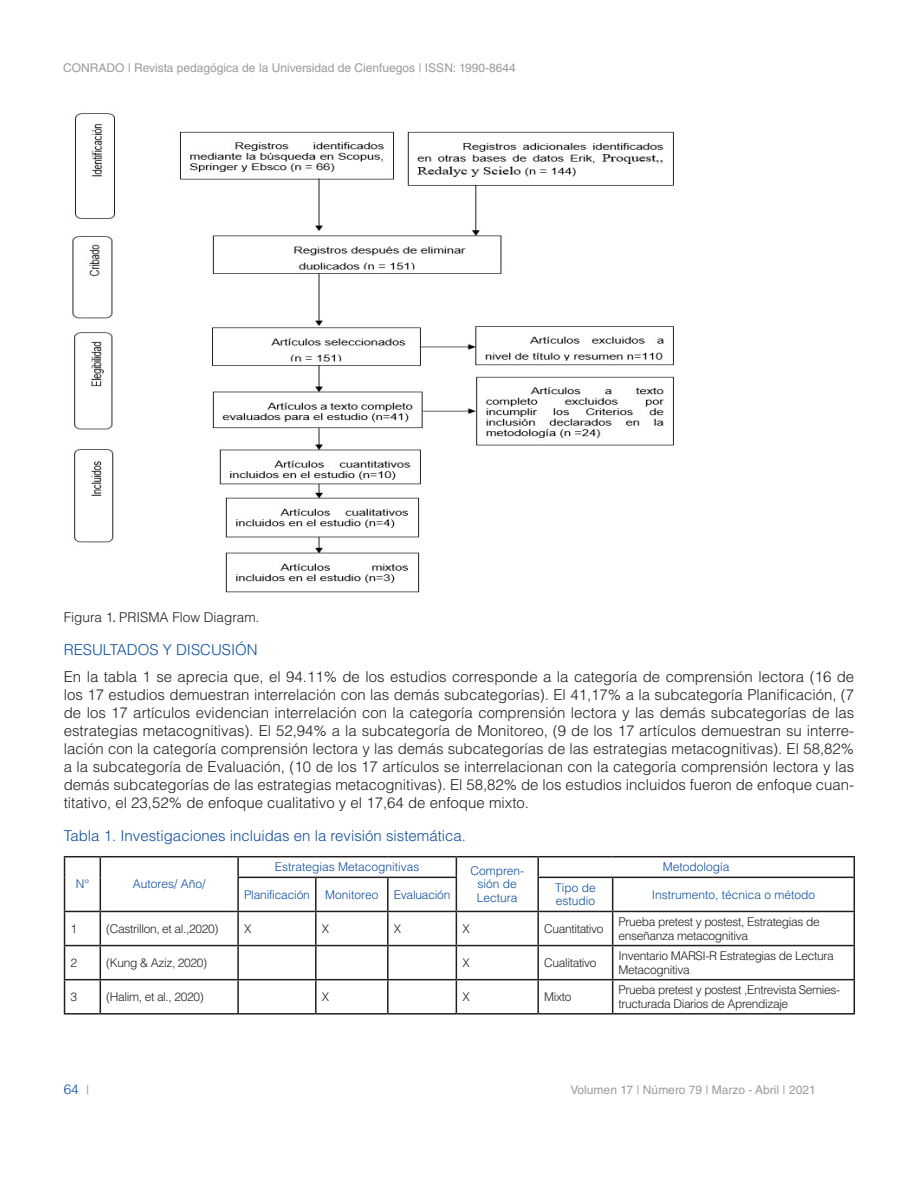
<style>
.page{position:relative;width:918px;height:1188px;background:#fff}
.page>*{position:absolute;margin:0;border:0;box-sizing:border-box;transform-origin:0 0}
.TEXTO{font:300 15px/18px "Helvetica LT Std";color:#231f20;text-align:justify}
.TITULOS_AZUL{font:300 15px "Helvetica LT Std";color:#0d4da1}
.pie_de_foto{font:300 13.5px "Helvetica LT Std";color:#231f20}
.t1{font:300 13.5px "Helvetica LT Std";color:#0d4da1}
.textos_tabla{font:300 12px/13.5px "Helvetica LT Std";letter-spacing:-.03em;color:#231f20}
.textos_tabla_-_Títul{font:300 12px/13.5px "Helvetica LT Std";color:#0d4da1;text-align:center}
.t2{font:12px "Helvetica LT Std";color:#999b9e}
.textos_tabla_-_Títul-2{font:300 12px "Helvetica LT Std";letter-spacing:-.02em;color:#0d4da1}
.s1{font-weight:400;font-style:italic}
.s2{font-weight:400;font-size:12px;color:#999b9e}
</style>
<div class="page">
<img style="left:72px;top:113px;width:602px;height:480px">
<hr style="left:64px;top:856px;width:36px;height:1px;background:#231f20">
<svg style="left:64px;top:857px;width:1px;height:20px"></svg>
<hr style="left:100px;top:856px;width:138px;height:1px;background:#231f20">
<svg style="left:100px;top:857px;width:1px;height:20px"></svg>
<hr style="left:238px;top:856px;width:78px;height:1px;background:#231f20">
<hr style="left:237px;top:857px;width:2px;height:20px;background:#231f20">
<hr style="left:316px;top:856px;width:72px;height:1px;background:#231f20">
<hr style="left:388px;top:856px;width:68px;height:1px;background:#231f20">
<hr style="left:456px;top:856px;width:82px;height:1px;background:#231f20">
<svg style="left:456px;top:857px;width:1px;height:20px"></svg>
<hr style="left:538px;top:856px;width:75px;height:1px;background:#231f20">
<hr style="left:537px;top:857px;width:2px;height:20px;background:#231f20">
<hr style="left:613px;top:856px;width:242px;height:1px;background:#231f20">
<svg style="left:854px;top:857px;width:1px;height:20px"></svg>
<hr style="left:64px;top:877px;width:1px;height:34px;background:#231f20">
<hr style="left:100px;top:877px;width:1px;height:34px;background:#231f20">
<hr style="left:237px;top:877px;width:79px;height:1px;background:#231f20">
<hr style="left:237px;top:878px;width:2px;height:33px;background:#231f20">
<hr style="left:316px;top:877px;width:72px;height:1px;background:#231f20">
<hr style="left:315px;top:878px;width:2px;height:33px;background:#231f20">
<hr style="left:388px;top:877px;width:69px;height:1px;background:#231f20">
<hr style="left:387px;top:878px;width:2px;height:33px;background:#231f20">
<hr style="left:456px;top:878px;width:1px;height:33px;background:#231f20">
<hr style="left:537px;top:877px;width:76px;height:1px;background:#231f20">
<hr style="left:537px;top:878px;width:2px;height:33px;background:#231f20">
<hr style="left:613px;top:877px;width:242px;height:1px;background:#231f20">
<hr style="left:612px;top:878px;width:1px;height:33px;background:#231f20">
<hr style="left:854px;top:878px;width:1px;height:33px;background:#231f20">
<hr style="left:64px;top:911px;width:36px;height:1px;background:#231f20">
<hr style="left:64px;top:912px;width:1px;height:33px;background:#231f20">
<hr style="left:100px;top:911px;width:138px;height:1px;background:#231f20">
<hr style="left:100px;top:912px;width:1px;height:33px;background:#231f20">
<hr style="left:238px;top:911px;width:78px;height:1px;background:#231f20">
<hr style="left:237px;top:912px;width:2px;height:33px;background:#231f20">
<hr style="left:316px;top:911px;width:72px;height:1px;background:#231f20">
<hr style="left:315px;top:912px;width:2px;height:33px;background:#231f20">
<hr style="left:388px;top:911px;width:68px;height:1px;background:#231f20">
<hr style="left:387px;top:912px;width:2px;height:33px;background:#231f20">
<hr style="left:456px;top:911px;width:82px;height:1px;background:#231f20">
<hr style="left:456px;top:912px;width:1px;height:33px;background:#231f20">
<hr style="left:538px;top:911px;width:75px;height:1px;background:#231f20">
<hr style="left:537px;top:912px;width:2px;height:33px;background:#231f20">
<hr style="left:613px;top:911px;width:242px;height:1px;background:#231f20">
<hr style="left:612px;top:912px;width:1px;height:33px;background:#231f20">
<hr style="left:854px;top:912px;width:1px;height:33px;background:#231f20">
<hr style="left:64px;top:945px;width:36px;height:1px;background:#231f20">
<hr style="left:64px;top:946px;width:1px;height:33px;background:#231f20">
<hr style="left:100px;top:945px;width:138px;height:1px;background:#231f20">
<hr style="left:100px;top:946px;width:1px;height:33px;background:#231f20">
<hr style="left:238px;top:945px;width:78px;height:1px;background:#231f20">
<hr style="left:237px;top:946px;width:2px;height:33px;background:#231f20">
<hr style="left:316px;top:945px;width:72px;height:1px;background:#231f20">
<hr style="left:315px;top:946px;width:2px;height:33px;background:#231f20">
<hr style="left:388px;top:945px;width:68px;height:1px;background:#231f20">
<hr style="left:387px;top:946px;width:2px;height:33px;background:#231f20">
<hr style="left:456px;top:945px;width:82px;height:1px;background:#231f20">
<hr style="left:456px;top:946px;width:1px;height:33px;background:#231f20">
<hr style="left:538px;top:945px;width:75px;height:1px;background:#231f20">
<hr style="left:537px;top:946px;width:2px;height:33px;background:#231f20">
<hr style="left:613px;top:945px;width:242px;height:1px;background:#231f20">
<hr style="left:612px;top:946px;width:1px;height:33px;background:#231f20">
<hr style="left:854px;top:946px;width:1px;height:33px;background:#231f20">
<hr style="left:64px;top:979px;width:36px;height:1px;background:#231f20">
<hr style="left:64px;top:980px;width:1px;height:33px;background:#231f20">
<hr style="left:100px;top:979px;width:138px;height:1px;background:#231f20">
<hr style="left:100px;top:980px;width:1px;height:33px;background:#231f20">
<hr style="left:238px;top:979px;width:78px;height:1px;background:#231f20">
<hr style="left:237px;top:980px;width:2px;height:33px;background:#231f20">
<hr style="left:316px;top:979px;width:72px;height:1px;background:#231f20">
<hr style="left:315px;top:980px;width:2px;height:33px;background:#231f20">
<hr style="left:388px;top:979px;width:68px;height:1px;background:#231f20">
<hr style="left:387px;top:980px;width:2px;height:33px;background:#231f20">
<hr style="left:456px;top:979px;width:82px;height:1px;background:#231f20">
<hr style="left:456px;top:980px;width:1px;height:33px;background:#231f20">
<hr style="left:538px;top:979px;width:75px;height:1px;background:#231f20">
<hr style="left:537px;top:980px;width:2px;height:33px;background:#231f20">
<hr style="left:613px;top:979px;width:242px;height:1px;background:#231f20">
<hr style="left:612px;top:980px;width:1px;height:33px;background:#231f20">
<hr style="left:854px;top:980px;width:1px;height:33px;background:#231f20">
<hr style="left:64px;top:1013px;width:36px;height:2px;background:#231f20">
<hr style="left:100px;top:1013px;width:138px;height:2px;background:#231f20">
<hr style="left:238px;top:1013px;width:78px;height:2px;background:#231f20">
<hr style="left:316px;top:1013px;width:72px;height:2px;background:#231f20">
<hr style="left:388px;top:1013px;width:68px;height:2px;background:#231f20">
<hr style="left:456px;top:1013px;width:82px;height:2px;background:#231f20">
<hr style="left:538px;top:1013px;width:75px;height:2px;background:#231f20">
<hr style="left:613px;top:1013px;width:242px;height:2px;background:#231f20">
<p class="t2" style="left:63px;top:61px;width:454px">CONRADO | Revista pedagógica de la Universidad de Cienfuegos | ISSN: 1990-8644</p>
<p class="pie_de_foto" style="left:64px;top:609px;width:197px">Figura 1<span class="s1">.</span> PRISMA Flow Diagram.</p>
<p class="TITULOS_AZUL" style="left:64px;top:641px;width:195px">RESULTADOS Y DISCUSIÓN</p>
<p class="TEXTO" style="left:64px;top:667px;width:792px">En la tabla 1 se aprecia que, el 94.11% de los estudios corresponde a la categoría de comprensión lectora (16 de los 17 estudios demuestran interrelación con las demás subcategorías). El 41,17% a la subcategoría Planificación, (7 de los 17 artículos evidencian interrelación con la categoría comprensión lectora y las demás subcategorías de las estrategias metacognitivas). El 52,94% a la subcategoría de Monitoreo, (9 de los 17 artículos demuestran su interre&shy;lación con la categoría comprensión lectora y las demás subcategorías de las estrategias metacognitivas). El 58,82% a la subcategoría de Evaluación, (10 de los 17 artículos se interrelacionan con la categoría comprensión lectora y las demás subcategorías de las estrategias metacognitivas). El 58,82% de los estudios incluidos fueron de enfoque cuan&shy;titativo, el 23,52% de enfoque cualitativo y el 17,64 de enfoque mixto.</p>
<p class="TITULOS_AZUL" style="left:64px;top:827px;width:404px">Tabla 1. Investigaciones incluidas en la revisión sistemática.</p>
<p class="textos_tabla_-_Títul" style="left:76px;top:877px;width:15px">N°</p>
<p class="textos_tabla_-_Títul" style="left:133px;top:877px;width:74px">Autores/ Año/</p>
<p class="textos_tabla_-_Títul" style="left:275px;top:860px;width:146px">Estrategias Metacognitivas</p>
<p class="textos_tabla_-_Títul" style="left:470px;top:864px;width:55px">Compren&shy;sión de<br>Lectura</p>
<p class="textos_tabla_-_Títul" style="left:663px;top:860px;width:68px">Metodología</p>
<p class="textos_tabla_-_Títul" style="left:244px;top:888px;width:67px">Planificación</p>
<p class="textos_tabla_-_Títul" style="left:325px;top:888px;width:55px">Monitoreo</p>
<p class="textos_tabla_-_Títul-2" style="left:394px;top:887px;width:58px">Evaluación</p>
<p class="textos_tabla_-_Títul" style="left:555px;top:881px;width:42px;text-align:left">Tipo de estudio</p>
<p class="textos_tabla_-_Títul" style="left:652px;top:888px;width:165px">Instrumento, técnica o método</p>
<p class="textos_tabla" style="left:71px;top:922px;width:8px">1</p>
<p class="textos_tabla" style="left:106px;top:922px;width:114px">(Castrillon, et al.,2020)</p>
<p class="textos_tabla" style="left:244px;top:922px;width:9px">X</p>
<p class="textos_tabla" style="left:322px;top:922px;width:9px">X</p>
<p class="textos_tabla" style="left:394px;top:922px;width:9px">X</p>
<p class="textos_tabla" style="left:462px;top:922px;width:9px">X</p>
<p class="textos_tabla" style="left:544px;top:922px;width:61px">Cuantitativo</p>
<p class="textos_tabla" style="left:619px;top:915px;width:203px">Prueba pretest y postest, Estrategias de enseñanza metacognitiva</p>
<p class="textos_tabla" style="left:71px;top:956px;width:8px">2</p>
<p class="textos_tabla" style="left:106px;top:956px;width:102px">(Kung &amp; Aziz, 2020)</p>
<p class="textos_tabla" style="left:462px;top:956px;width:9px">X</p>
<p class="textos_tabla" style="left:544px;top:956px;width:54px">Cualitativo</p>
<p class="textos_tabla" style="left:619px;top:949px;width:217px">Inventario MARSI-R Estrategias de Lectura<br>Metacognitiva</p>
<p class="textos_tabla" style="left:71px;top:990px;width:8px">3</p>
<p class="textos_tabla" style="left:106px;top:990px;width:99px">(Halim, et al., 2020)</p>
<p class="textos_tabla" style="left:322px;top:990px;width:9px">X</p>
<p class="textos_tabla" style="left:462px;top:990px;width:9px">X</p>
<p class="textos_tabla" style="left:544px;top:990px;width:29px">Mixto</p>
<p class="textos_tabla" style="left:619px;top:983px;width:223px">Prueba pretest y postest ,Entrevista Semies&shy;tructurada Diarios de Aprendizaje</p>
<p class="t1" style="left:64px;top:1081px;width:27px">64 <span class="s2">|</span></p>
<p class="t2" style="left:571px;top:1083px;width:247px">Volumen 17 | Número 79 | Marzo - Abril | 2021</p>
</div>
